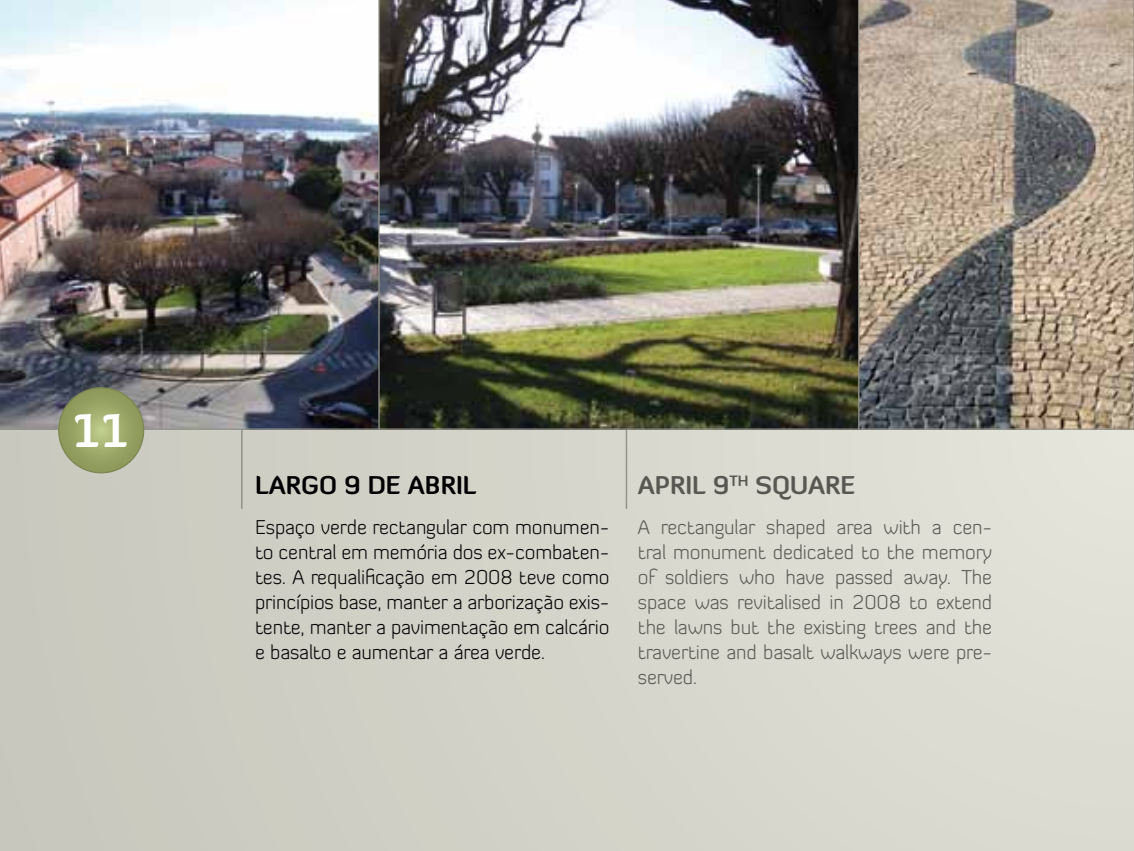
<style>
.page{position:relative;width:1134px;height:851px;background:#fff}
.page>*{position:absolute;margin:0;border:0;box-sizing:border-box;transform-origin:0 0}
.t1{font:700 45.5px "Diavlo";color:#fff}
.t2{font:700 25px "Diavlo";color:#585852}
.t3{font:700 25px "Diavlo";color:#000}
.t4{font:300 20px/25px "Diavlo";letter-spacing:-.01em;color:#585852;text-align:justify}
.t5{font:300 20px/25px "Diavlo";letter-spacing:-.01em;color:#000;text-align:justify}
</style>
<div class="page">
<div style="left:0;top:0;width:1134px;height:850px;background:linear-gradient(to right,#c8c7bd,#e2e2d8)"></div>
<hr style="left:241px;top:427px;width:1px;height:81px;background:#94948b">
<hr style="left:626px;top:427px;width:1px;height:81px;background:#94948b">
<svg style="left:859px;top:0;width:275px;height:429px;background:#9f9385"></svg>
<img style="left:0;top:0;width:378px;height:429px">
<img style="left:378px;top:0;width:481px;height:429px">
<svg style="left:59px;top:388px;width:85px;height:84px;background:#98a465"></svg>
<h1 class="t1" style="left:72px;top:402px;width:60px">11</h1>
<p class="t3" style="left:255px;top:470px;width:17px">LARGO</p>
<p class="t3" style="left:344px;top:470px;width:79px">9 DE ABRIL</p>
<p class="t5" style="left:255px;top:514px;width:356px">Espaço verde rectangular com monumen&shy;to central em memória dos ex-combaten&shy;tes. A requalificação em 2008 teve como princípios base, manter a arborização exis&shy;tente, manter a pavimentação em calcário e basalto e aumentar a área verde.</p>
<p class="t2" style="left:638px;top:470px;width:219px">APRIL 9<sup>TH</sup> SQUARE</p>
<p class="t4" style="left:638px;top:514px;width:356px">A rectangular shaped area with a cen&shy;tral monument dedicated to the memory of soldiers who have passed away. The space was revitalised in 2008 to extend the lawns but the existing trees and the travertine and basalt walkways were pre&shy;served.</p>
</div>
